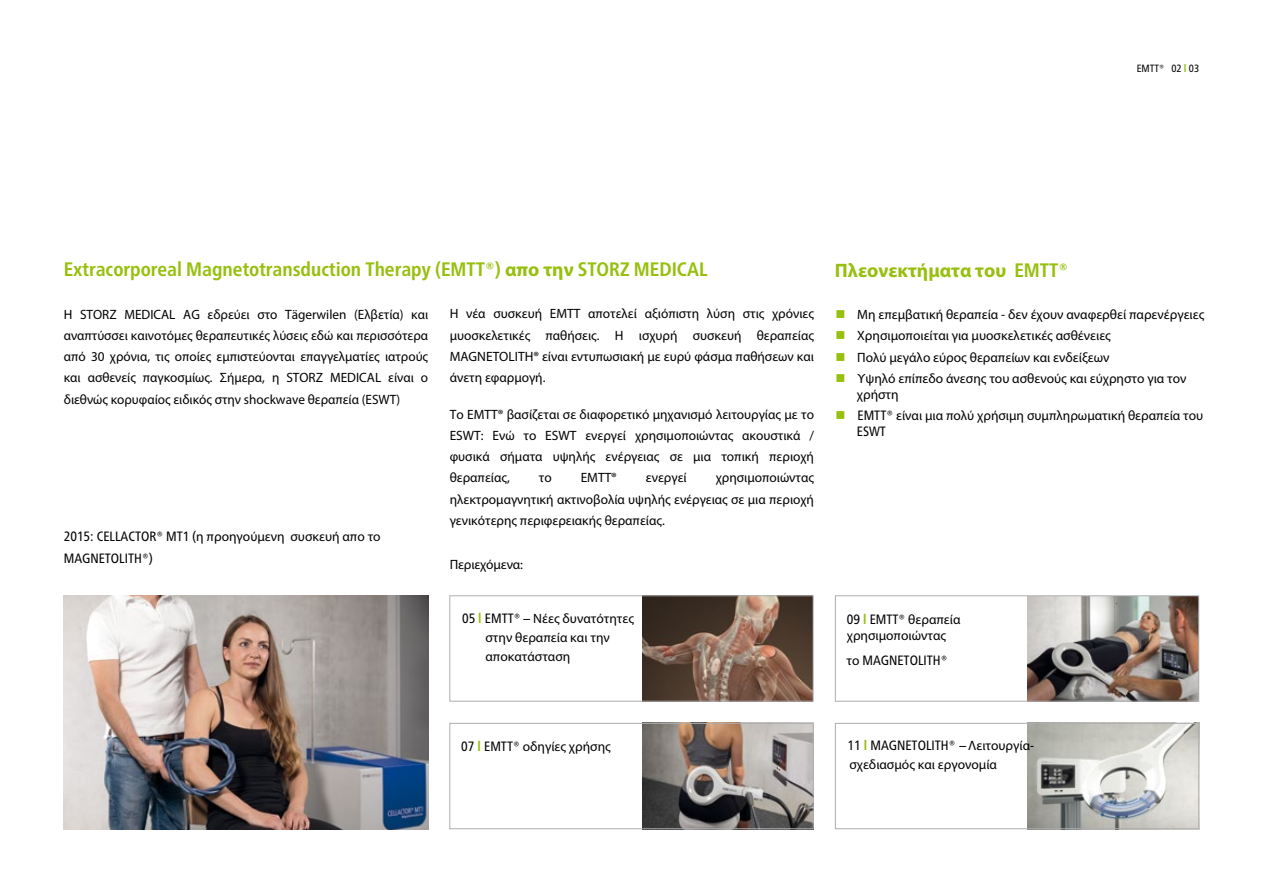
<style>
.page{position:relative;width:1263px;height:893px;background:#fff}
.page>*{position:absolute;margin:0;border:0;box-sizing:border-box;transform-origin:0 0}
.t1{font:700 condensed 19.5px "Frutiger Neue LT Pro";color:#97bf0d}
.t2{font:700 19.5px "Myriad Pro";color:#97bf0d}
.t3{font:13.5px/21.3px "Myriad Pro";color:#000;text-align:justify}
.t4{font:condensed 13.5px "Frutiger Neue LT Pro";color:#000}
.t5{font:condensed 10.5px "Frutiger Neue LT Pro";color:#000}
.s1{font-weight:700;color:#97bf0d}
.s2{font-family:"Myriad Pro";font-stretch:normal}
.s3{font-family:"Frutiger Neue LT Pro";font-stretch:condensed}
.s4{font-family:"Frutiger Neue LT Pro";font-weight:700;font-stretch:condensed;color:#97bf0d}
.s5{color:#97bf0d}
</style>
<div class="page">
<img style="left:642px;top:725px;width:170px;height:102px">
<img style="left:1028px;top:597px;width:169px;height:103px">
<img style="left:1028px;top:725px;width:169px;height:102px">
<img style="left:642px;top:597px;width:170px;height:103px">
<div style="left:835px;top:595px;width:364px;height:107px;border:1px solid #adaeb0"></div>
<div style="left:449px;top:595px;width:365px;height:107px;border:1px solid #adaeb0"></div>
<div style="left:449px;top:723px;width:365px;height:106px;border:1px solid #adaeb0"></div>
<div style="left:835px;top:723px;width:364px;height:106px;border:1px solid #adaeb0"></div>
<img style="left:64px;top:595px;width:364px;height:234px">
<p class="t5" style="left:1137px;top:62px;width:64px">EMTT® 02 <span class="s1">l</span> 03</p>
<h1 class="t1" style="left:64px;top:258px;width:645px">Extracorporeal Magnetotransduction Therapy (EMTT®) <span class="s2">απο την</span> STORZ MEDICAL</h1>
<p class="t3" style="left:64px;top:303px;width:366px">Η STORZ MEDICAL AG εδρεύει στο Tägerwilen (Ελβετία) και αναπτύσσει καινοτόμες θεραπευτικές λύσεις εδώ και περισσότερα από 30 χρόνια, τις οποίες εμπιστεύονται επαγγελματίες ιατρούς και ασθενείς παγκοσμίως. Σήμερα, η STORZ MEDICAL είναι ο διεθνώς κορυφαίος ειδικός στην shockwave θεραπεία (ESWT)</p>
<p class="t3" style="left:64px;top:526px;width:318px"><span class="s3">2015: CELLACTOR® MT1 (</span>η προηγούμενη συσκευή απο το</p>
<p class="t4" style="left:64px;top:550px;width:90px">MAGNETOLITH®)</p>
<p class="t3" style="left:450px;top:303px;width:366px">Η νέα συσκευή EMTT αποτελεί αξιόπιστη λύση στις χρόνιες μυοσκελετικές παθήσεις. Η ισχυρή συσκευή θεραπείας MAGNETOLITH® είναι εντυπωσιακή με ευρύ φάσμα παθήσεων και άνετη εφαρμογή.</p>
<p class="t3" style="left:450px;top:403px;width:366px">Το EMTT® βασίζεται σε διαφορετικό μηχανισμό λειτουργίας με το ESWT: Ενώ το ESWT ενεργεί χρησιμοποιώντας ακουστικά / φυσικά σήματα υψηλής ενέργειας σε μια τοπική περιοχή θεραπείας,</p>
<p class="t3" style="left:539px;top:467px;width:14px">το</p>
<p class="t3" style="left:581px;top:467px;width:38px">EMTT®</p>
<p class="t3" style="left:646px;top:467px;width:42px">ενεργεί</p>
<p class="t3" style="left:450px;top:467px;width:366px;text-indent:266px">χρησιμοποιώντας ηλεκτρομαγνητική ακτινοβολία υψηλής ενέργειας σε μια περιοχή γενικότερης περιφερειακής θεραπείας.</p>
<p class="t3" style="left:450px;top:553px;width:75px">Περιεχόμενα:</p>
<p class="t3" style="left:485px;top:608px;width:150px;line-height:19.4px;text-align:left;text-indent:-23px"><span class="s3">05</span> <span class="s4">l</span> <span class="s3">EMTT® –</span> Νέες δυνατότητες στην θεραπεία και την αποκατάσταση</p>
<h1 class="t2" style="left:835px;top:257px;width:235px">Πλεονεκτήματα του <span class="s3">EMTT®</span></h1>
<p class="t3" style="left:836px;top:304px;width:370px"><span class="s5">■</span> Μη επεμβατική θεραπεία - δεν έχουν αναφερθεί παρενέργειες</p>
<p class="t3" style="left:836px;top:325px;width:277px"><span class="s5">■</span> Χρησιμοποιείται για μυοσκελετικές ασθένειες</p>
<p class="t3" style="left:836px;top:346px;width:275px"><span class="s5">■</span> Πολύ μεγάλο εύρος θεραπείων και ενδείξεων</p>
<p class="t3" style="left:857px;top:370px;width:331px;line-height:16.2px;text-indent:-21px"><span class="s5">■</span> Υψηλό επίπεδο άνεσης του ασθενούς και εύχρηστο για τον χρήστη</p>
<p class="t3" style="left:836px;top:405px;width:369px"><span class="s5">■</span> <span class="s3">EMTT®</span> είναι μια πολύ χρήσιμη συμπληρωματική θεραπεία του</p>
<p class="t4" style="left:857px;top:424px;width:31px">ESWT</p>
<p class="t3" style="left:847px;top:611px;width:115px;line-height:16.2px"><span class="s3">09</span> <span class="s4">l</span> <span class="s3">EMTT®</span> θεραπεία χρησιμοποιώντας</p>
<p class="t4" style="left:847px;top:652px;width:102px"><span class="s2">το</span> MAGNETOLITH®</p>
<p class="t3" style="left:461px;top:736px;width:151px"><span class="s3">07</span> <span class="s4">l</span> <span class="s3">EMTT®</span> οδηγίες χρήσης</p>
<p class="t4" style="left:847px;top:737px;width:188px">11 <span class="s1">l</span> MAGNETOLITH® – <span class="s2">Λειτουργία</span>-</p>
<p class="t3" style="left:849px;top:754px;width:149px">σχεδιασμός και εργονομία</p>
</div>
